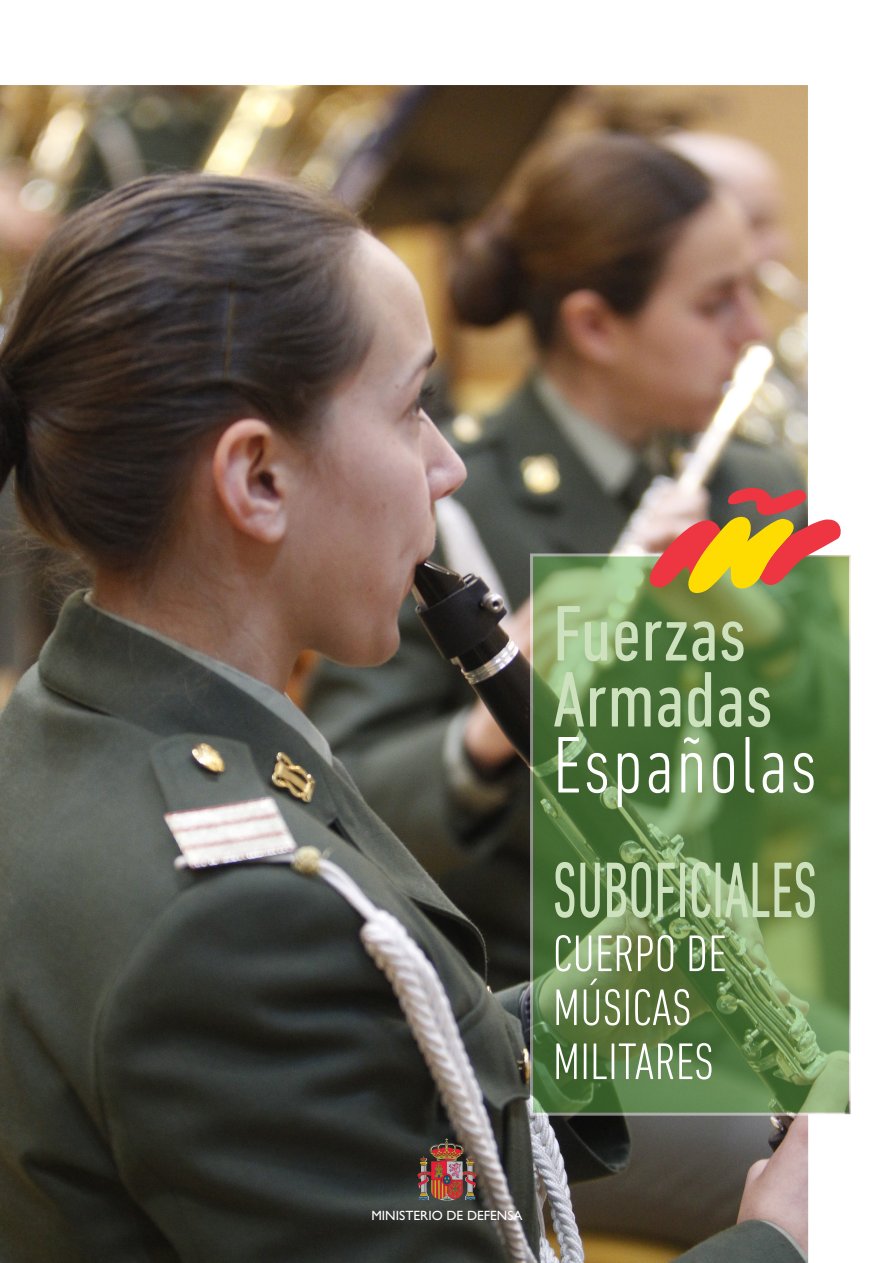
<style>
.page{position:relative;width:893px;height:1263px;background:#fff}
.page>*{position:absolute;margin:0;border:0;box-sizing:border-box;transform-origin:0 0}
.t1{font:300 condensed 81.6px "DIN Next LT Pro";letter-spacing:.02em;color:#fff}
.t2{font:condensed 79.95px/66px "DIN Next LT Pro";color:#cde1be}
.t3{font:condensed 79.95px "DIN Next LT Pro";color:#cde1be;scale:.76 1}
.t4{font:300 condensed 52.35px/54px "DIN Next LT Pro";color:#fff}
.t5{font:13.5px "Gill Sans Std";color:#fff}
</style>
<div class="page">
<img style="left:0;top:85px;width:809px;height:1178px">
<img style="left:430px;top:1138px;width:16px;height:19px">
<svg style="left:530px;top:553px;width:321px;height:563px;background:#62834b"></svg>
<svg style="left:647px;top:485px;width:195px;height:110px;background:#c5915b"></svg>
<h2 class="t2" style="left:553px;top:600px;width:222px">Fuerzas<br>Armadas</h2>
<h1 class="t1" style="left:553px;top:719px;width:266px">Españolas</h1>
<h2 class="t3" style="left:553px;top:845px;width:349px">SUBOFICIALES</h2>
<p class="t4" style="left:553px;top:926px;width:175px">CUERPO DE<br>MÚSICAS<br>MILITARES</p>
<p class="t5" style="left:371px;top:1208px;width:153px">MINISTERIO DE DEFENSA</p>
</div>
